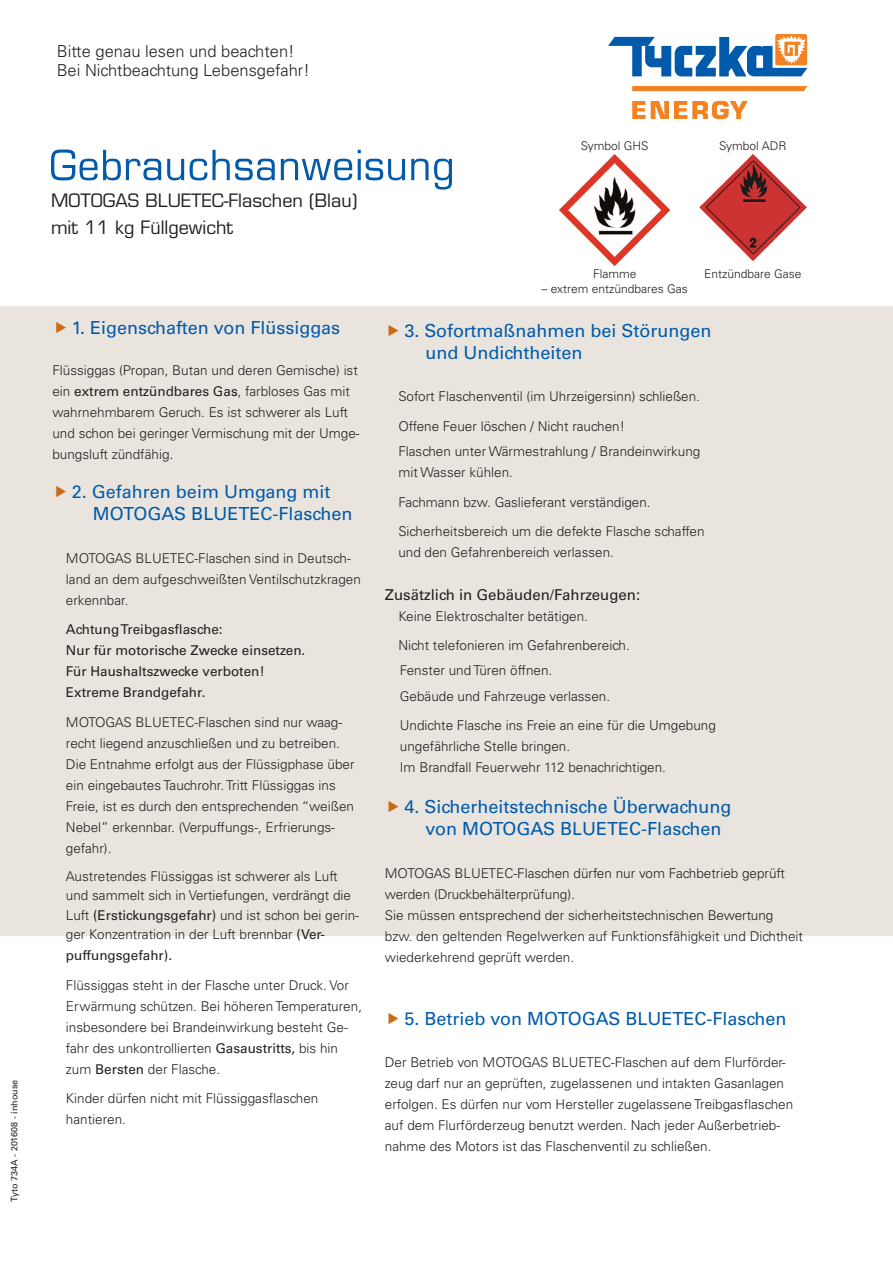
<style>
.page{position:relative;width:893px;height:1263px;background:#fff}
.page>*{position:absolute;margin:0;border:0;box-sizing:border-box;transform-origin:0 0}
._2__Überschrift_Univ{font:18px/21.6px "Univers";color:#015aaa}
.t1{font:18px "Eurostile";color:#231f20}
.t2{font:300 16.5px "Univers";color:#231f20}
._2__Überschrift_Univ-2{font:15px "Univers";color:#231f20}
.t3{font:300 13.5px/21px "Univers";color:#231f20}
.t4{font:13.5px/21px "Univers";color:#231f20}
.t5{font:300 12px "Univers";color:#231f20}
.t6{font:9px "Univers";color:#231f20}
.s1{font-weight:400}
.s2{font-size:15px}
</style>
<div class="page">
<div style="left:0;top:306px;width:893px;height:629px;background:#e9e5de"></div>
<svg style="left:51px;top:150px;width:401px;height:40px"></svg>
<img style="left:699px;top:154px;width:108px;height:107px">
<img style="left:559px;top:155px;width:111px;height:110px">
<svg style="left:632px;top:86px;width:175px;height:5px"></svg>
<div style="left:775px;top:34px;width:32px;height:31px;background:#f58220;border-radius:2px"></div>
<svg style="left:632px;top:101px;width:116px;height:18px"></svg>
<svg style="left:608px;top:35px;width:199px;height:42px"></svg>
<p class="t6" style="left:9px;top:1201px;width:123px;rotate:-90deg">Tyto 734A - 201608 - inhouse</p>
<p class="t2" style="left:57px;top:41px;width:239px">Bitte genau lesen und beachten!</p>
<p class="t2" style="left:57px;top:61px;width:254px">Bei Nichtbeachtung Lebensgefahr!</p>
<p class="t1" style="left:51px;top:190px;width:308px">MOTOGAS BLUETEC-Flaschen (Blau)</p>
<p class="t1" style="left:51px;top:217px;width:184px">mit 11 kg Füllgewicht</p>
<p class="_2__Überschrift_Univ" style="left:72px;top:317px;width:270px">1. Eigenschaften von Flüssiggas</p>
<p class="t3" style="left:52px;top:359px;width:309px">Flüssiggas (Propan, Butan und deren Gemische) ist ein <span class="s1">extrem entzündbares Gas</span>, farbloses Gas mit wahrnehmbarem Geruch. Es ist schwerer als Luft und schon bei geringer Vermischung mit der Umge&shy;bungsluft zündfähig<span class="s2">.</span></p>
<p class="_2__Überschrift_Univ" style="left:93px;top:481px;width:261px;text-indent:-21px">2. Gefahren beim Umgang mit<br>MOTOGAS BLUETEC-Flaschen</p>
<p class="t3" style="left:66px;top:547px;width:296px">MOTOGAS BLUETEC-Flaschen sind in Deutsch&shy;land an dem aufgeschweißten Ventilschutzkragen erkennbar.</p>
<p class="t4" style="left:66px;top:619px;width:241px">Achtung Treibgasflasche:<br>Nur für motorische Zwecke einsetzen.<br>Für Haushaltszwecke verboten!<br>Extreme Brandgefahr.</p>
<p class="t3" style="left:66px;top:711px;width:290px">MOTOGAS BLUETEC-Flaschen sind nur waag&shy;recht liegend anzuschließen und zu betreiben.<br>Die Entnahme erfolgt aus der Flüssigphase über ein eingebautes Tauchrohr. Tritt Flüssiggas ins Freie, ist es durch den entsprechenden “weißen Nebel” erkennbar. (Verpuffungs-, Erfrierungs&shy;gefahr).</p>
<p class="t3" style="left:66px;top:866px;width:295px;line-height:19.5px">Austretendes Flüssiggas ist schwerer als Luft und sammelt sich in Vertiefungen, verdrängt die Luft <span class="s1">(Erstickungsgefahr)</span> und ist schon bei gerin&shy;ger Konzentration in der Luft brennbar <span class="s1">(Ver-</span></p>
<p class="t4" style="left:66px;top:945px;width:108px">puffungsgefahr).</p>
<p class="t3" style="left:66px;top:974px;width:298px">Flüssiggas steht in der Flasche unter Druck. Vor Erwärmung schützen. Bei höheren Temperaturen, insbesondere bei Brandeinwirkung besteht Ge&shy;fahr des unkontrollierten <span class="s1">Gasaustritts,</span> bis hin zum <span class="s1">Bersten</span> der Flasche.</p>
<p class="t3" style="left:66px;top:1088px;width:254px">Kinder dürfen nicht mit Flüssiggasflaschen hantieren.</p>
<p class="t5" style="left:581px;top:138px;width:69px">Symbol GHS</p>
<p class="t5" style="left:719px;top:138px;width:69px">Symbol ADR</p>
<p class="t5" style="left:593px;top:266px;width:45px">Flamme</p>
<p class="t5" style="left:704px;top:266px;width:99px">Entzündbare Gase</p>
<p class="t5" style="left:541px;top:281px;width:148px">– extrem entzündbares Gas</p>
<p class="_2__Überschrift_Univ" style="left:425px;top:320px;width:288px;text-indent:-21px">3. Sofortmaßnahmen bei Störungen und Undichtheiten</p>
<p class="t3" style="left:398px;top:386px;width:303px">Sofort Flaschenventil (im Uhrzeigersinn) schließen.</p>
<p class="t3" style="left:398px;top:415px;width:228px">Offene Feuer löschen / Nicht rauchen!</p>
<p class="t3" style="left:398px;top:441px;width:304px">Flaschen unter Wärmestrahlung / Brandeinwirkung mit Wasser kühlen.</p>
<p class="t3" style="left:398px;top:491px;width:254px">Fachmann bzw. Gaslieferant verständigen.</p>
<p class="t3" style="left:398px;top:521px;width:308px">Sicherheitsbereich um die defekte Flasche schaffen und den Gefahrenbereich verlassen.</p>
<p class="_2__Überschrift_Univ-2" style="left:385px;top:585px;width:257px">Zusätzlich in Gebäuden/Fahrzeugen:</p>
<p class="t3" style="left:398px;top:605px;width:191px">Keine Elektroschalter betätigen.</p>
<p class="t3" style="left:398px;top:635px;width:233px">Nicht telefonieren im Gefahrenbereich.</p>
<p class="t3" style="left:400px;top:660px;width:154px">Fenster und Türen öffnen.</p>
<p class="t3" style="left:400px;top:685px;width:212px">Gebäude und Fahrzeuge verlassen.</p>
<p class="t3" style="left:400px;top:715px;width:318px">Undichte Flasche ins Freie an eine für die Umgebung ungefährliche Stelle bringen.</p>
<p class="t3" style="left:400px;top:757px;width:268px">Im Brandfall Feuerwehr 112 benachrichtigen.</p>
<p class="_2__Überschrift_Univ" style="left:425px;top:796px;width:308px;text-indent:-21px">4. Sicherheitstechnische Überwachung von MOTOGAS BLUETEC-Flaschen</p>
<p class="t3" style="left:385px;top:862px;width:402px">MOTOGAS BLUETEC-Flaschen dürfen nur vom Fachbetrieb geprüft werden (Druckbehälterprüfung).</p>
<p class="t3" style="left:385px;top:904px;width:420px">Sie müssen entsprechend der sicherheitstechnischen Bewertung bzw. den geltenden Regelwerken auf Funktionsfähigkeit und Dichtheit</p>
<p class="t3" style="left:385px;top:946px;width:191px">wiederkehrend geprüft werden.</p>
<p class="_2__Überschrift_Univ" style="left:404px;top:1008px;width:384px">5. Betrieb von MOTOGAS BLUETEC-Flaschen</p>
<p class="t3" style="left:385px;top:1052px;width:410px">Der Betrieb von MOTOGAS BLUETEC-Flaschen auf dem Flurförder&shy;zeug darf nur an geprüften, zugelassenen und intakten Gasanlagen erfolgen. Es dürfen nur vom Hersteller zugelassene Treibgasflaschen auf dem Flurförderzeug benutzt werden. Nach jeder Außerbetrieb&shy;nahme des Motors ist das Flaschenventil zu schließen.</p>
</div>
